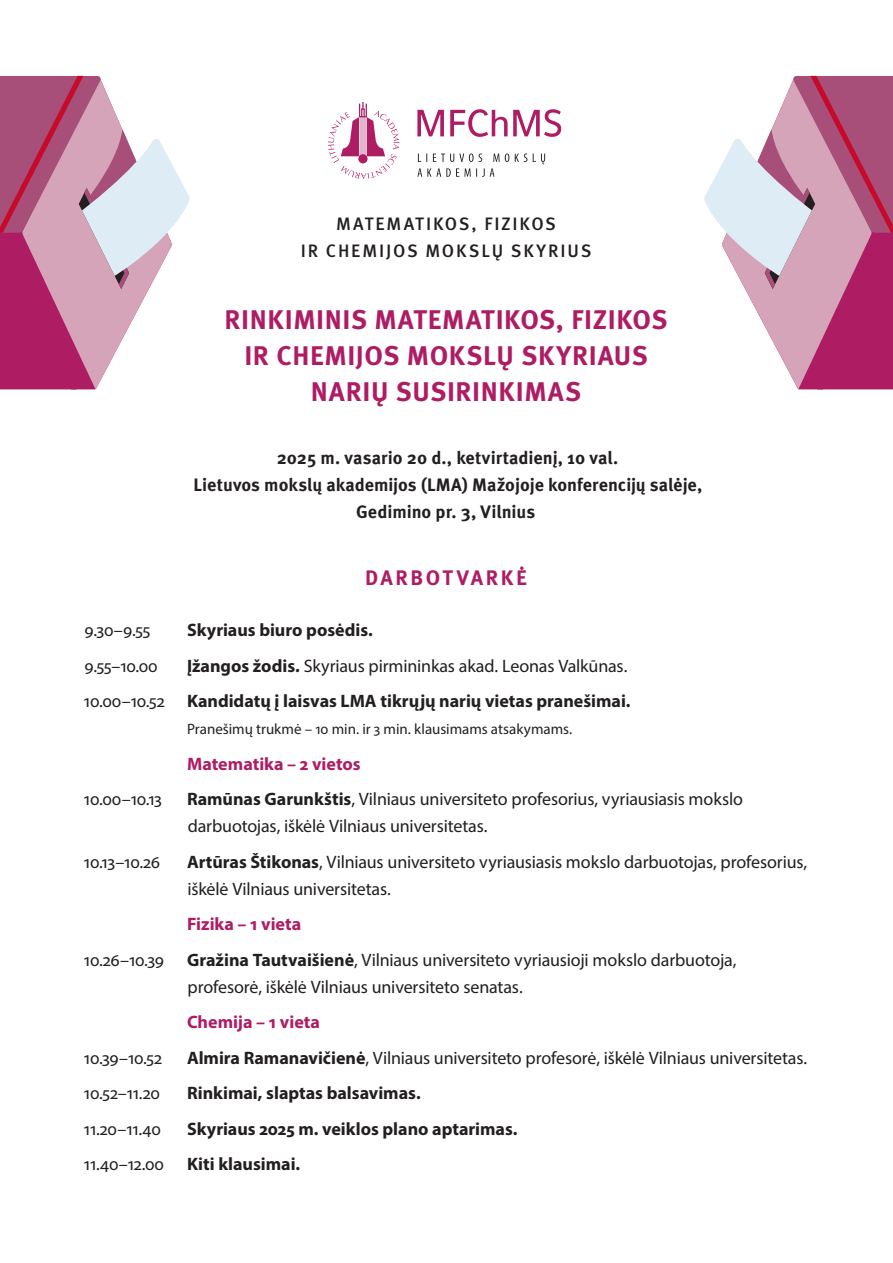
<style>
.page{position:relative;width:893px;height:1263px;background:#fff}
.page>*{position:absolute;margin:0;border:0;box-sizing:border-box;transform-origin:0 0}
.t1{font:700 27px/36px "Meta Pro";letter-spacing:.025em;color:#ae1c64;text-align:center}
.t2{font:700 21px "Meta Pro";letter-spacing:.12em;color:#ae1c64}
.t3{font:18px/27px "Myriad Pro";letter-spacing:-.01em;color:#231f20}
.t4{font:700 18px/35.5px "Myriad Pro";color:#231f20;text-align:right}
.t5{font:700 18px/27px "Meta Pro";color:#231f20;text-align:center}
.t6{font:700 18px "Myriad Pro";color:#ae1c64}
.t7{font:500 18px/27px "Meta Pro";letter-spacing:.1em;color:#231f20;text-align:center}
.t8{font:15px "Myriad Pro";color:#231f20}
.s1{font-weight:400}
.s2{font-weight:700}
</style>
<div class="page">
<svg style="left:704px;top:76px;width:189px;height:313px"></svg>
<svg style="left:0;top:76px;width:190px;height:313px"></svg>
<svg style="left:328px;top:102px;width:71px;height:77px"></svg>
<svg style="left:417px;top:153px;width:128px;height:24px"></svg>
<svg style="left:417px;top:109px;width:144px;height:28px"></svg>
<p class="t7" style="left:301px;top:211px;width:292px">MATEMATIKOS, FIZIKOS<br>IR CHEMIJOS MOKSLŲ SKYRIUS</p>
<h1 class="t1" style="left:225px;top:302px;width:444px">RINKIMINIS MATEMATIKOS, FIZIKOS<br>IR CHEMIJOS MOKSLŲ SKYRIAUS<br>NARIŲ SUSIRINKIMAS</h1>
<p class="t5" style="left:194px;top:445px;width:510px">2025 m. vasario 20 d., ketvirtadienį, 10 val.<br>Lietuvos mokslų akademijos (LMA) Mažojoje konferencijų salėje,<br>Gedimino pr. 3, Vilnius</p>
<p class="t2" style="left:365px;top:565px;width:163px">DARBOTVARKĖ</p>
<p class="t3" style="left:85px;top:616px;width:67px">9.30–9.55</p>
<p class="t4" style="left:187px;top:612px;width:187px">Skyriaus biuro posėdis.</p>
<p class="t3" style="left:85px;top:652px;width:75px">9.55–10.00</p>
<p class="t4" style="left:84px;top:647px;width:548px">Įžangos žodis. <span class="s1">Skyriaus pirmininkas akad. Leonas Valkūnas.<br>10.00–10.52</span> Kandidatų į laisvas LMA tikrųjų narių vietas pranešimai.</p>
<p class="t8" style="left:187px;top:720px;width:387px">Pranešimų trukmė – 10 min. ir 3 min. klausimams atsakymams.</p>
<p class="t6" style="left:187px;top:752px;width:175px">Matematika – 2 vietos</p>
<p class="t3" style="left:84px;top:785px;width:80px">10.00–10.13</p>
<p class="t3" style="left:187px;top:785px;width:558px"><span class="s2">Ramūnas Garunkštis</span>, Vilniaus universiteto profesorius, vyriausiasis mokslo darbuotojas, iškėlė Vilniaus universitetas.</p>
<p class="t3" style="left:84px;top:848px;width:78px">10.13–10.26</p>
<p class="t3" style="left:187px;top:848px;width:622px"><span class="s2">Artūras Štikonas</span>, Vilniaus universiteto vyriausiasis mokslo darbuotojas, profesorius, iškėlė Vilniaus universitetas.</p>
<p class="t6" style="left:187px;top:912px;width:116px">Fizika – 1 vieta</p>
<p class="t3" style="left:84px;top:946px;width:82px">10.26–10.39</p>
<p class="t3" style="left:187px;top:946px;width:551px"><span class="s2">Gražina Tautvaišienė</span>, Vilniaus universiteto vyriausioji mokslo darbuotoja, profesorė, iškėlė Vilniaus universiteto senatas.</p>
<p class="t6" style="left:187px;top:1010px;width:134px">Chemija – 1 vieta</p>
<p class="t3" style="left:84px;top:1044px;width:80px">10.39–10.52</p>
<p class="t3" style="left:187px;top:1044px;width:622px"><span class="s2">Almira Ramanavičienė</span>, Vilniaus universiteto profesorė, iškėlė Vilniaus universitetas.</p>
<p class="t3" style="left:84px;top:1079px;width:78px">10.52–11.20</p>
<p class="t4" style="left:187px;top:1075px;width:235px">Rinkimai, slaptas balsavimas.</p>
<p class="t3" style="left:84px;top:1115px;width:78px">11.20–11.40</p>
<p class="t4" style="left:187px;top:1110px;width:332px">Skyriaus 2025 m. veiklos plano aptarimas.</p>
<p class="t3" style="left:84px;top:1150px;width:82px">11.40–12.00</p>
<p class="t4" style="left:187px;top:1146px;width:115px">Kiti klausimai.</p>
</div>
